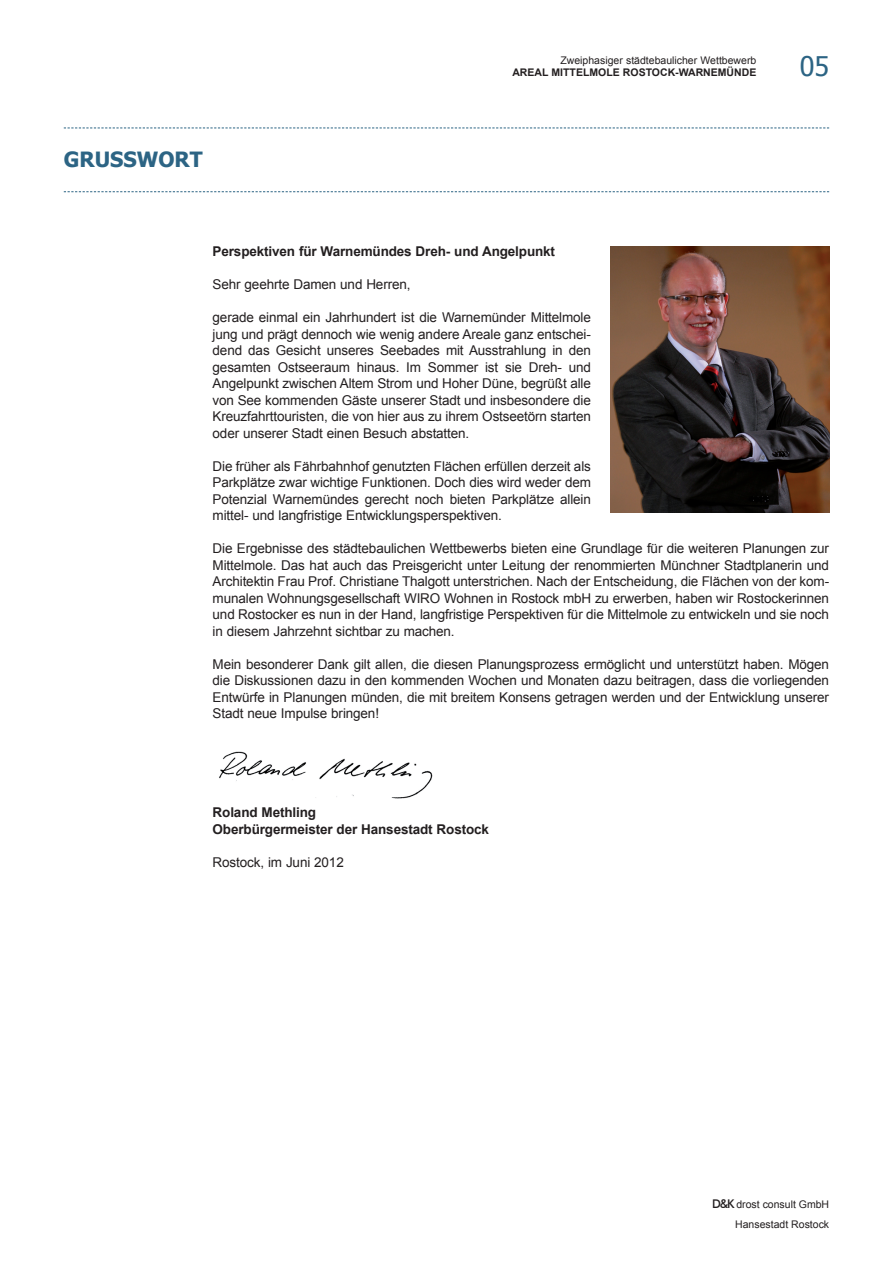
<style>
.page{position:relative;width:893px;height:1263px;background:#fff}
.page>*{position:absolute;margin:0;border:0;box-sizing:border-box;transform-origin:0 0}
.t1{font:27px "Tahoma";color:#2c6484}
.t2{font:700 21px "Tahoma";color:#2c6484}
.t3{font:13.5px/16.5px "Arial";letter-spacing:-.01em;color:#231f20;text-align:justify}
.t4{font:700 13.5px/16.5px "Arial";letter-spacing:-.01em;color:#231f20}
.t5{font:10.5px "Arial";color:#231f20}
.t6{font:700 10.5px "Arial";color:#231f20}
.s1{font-family:"Futura BT";font-weight:500;font-size:12px}
</style>
<div class="page">
<svg style="left:64px;top:128px;width:765px;height:1px"></svg>
<svg style="left:64px;top:191px;width:765px;height:1px"></svg>
<img style="left:219px;top:751px;width:214px;height:48px">
<img style="left:611px;top:247px;width:219px;height:265px">
<h2 class="t2" style="left:64px;top:145px;width:91px">GRUSSWORT</h2>
<p class="t5" style="left:560px;top:53px;width:197px">Zweiphasiger städtebaulicher Wettbewerb</p>
<p class="t6" style="left:512px;top:65px;width:246px">AREAL MITTELMOLE ROSTOCK-WARNEMÜNDE</p>
<h1 class="t1" style="left:800px;top:48px;width:31px">05</h1>
<p class="t4" style="left:213px;top:244px;width:344px">Perspektiven für Warnemündes Dreh- und Angelpunkt</p>
<p class="t3" style="left:213px;top:277px;width:199px">Sehr geehrte Damen und Herren,</p>
<p class="t3" style="left:213px;top:310px;width:380px">gerade einmal ein Jahrhundert ist die Warnemünder Mittelmole jung und prägt dennoch wie wenig andere Areale ganz entschei&shy;dend das Gesicht unseres Seebades mit Ausstrahlung in den gesamten Ostseeraum hinaus. Im Sommer ist sie Dreh- und Angelpunkt zwischen Altem Strom und Hoher Düne, begrüßt alle von See kommenden Gäste unserer Stadt und insbesondere die Kreuzfahrttouristen, die von hier aus zu ihrem Ostseetörn starten oder unserer Stadt einen Besuch abstatten.</p>
<p class="t3" style="left:213px;top:458px;width:380px">Die früher als Fährbahnhof genutzten Flächen erfüllen derzeit als Parkplätze zwar wichtige Funktionen. Doch dies wird weder dem Potenzial Warnemündes gerecht noch bieten Parkplätze allein mittel- und langfristige Entwicklungsperspektiven.</p>
<p class="t3" style="left:213px;top:541px;width:618px">Die Ergebnisse des städtebaulichen Wettbewerbs bieten eine Grundlage für die weiteren Planungen zur Mittelmole. Das hat auch das Preisgericht unter Leitung der renommierten Münchner Stadtplanerin und Architektin Frau Prof. Christiane Thalgott unterstrichen. Nach der Entscheidung, die Flächen von der kom&shy;munalen Wohnungsgesellschaft WIRO Wohnen in Rostock mbH zu erwerben, haben wir Rostockerinnen und Rostocker es nun in der Hand, langfristige Perspektiven für die Mittelmole zu entwickeln und sie noch in diesem Jahrzehnt sichtbar zu machen.</p>
<p class="t3" style="left:213px;top:656px;width:618px">Mein besonderer Dank gilt allen, die diesen Planungsprozess ermöglicht und unterstützt haben. Mögen die Diskussionen dazu in den kommenden Wochen und Monaten dazu beitragen, dass die vorliegenden Entwürfe in Planungen münden, die mit breitem Konsens getragen werden und der Entwicklung unserer Stadt neue Impulse bringen!</p>
<p class="t4" style="left:213px;top:805px;width:278px">Roland Methling<br>Oberbürgermeister der Hansestadt Rostock</p>
<p class="t3" style="left:213px;top:854px;width:133px">Rostock, im Juni 2012</p>
<p class="t5" style="left:712px;top:1198px;width:119px"><span class="s1">D&amp;K</span> drost consult GmbH</p>
<p class="t5" style="left:735px;top:1217px;width:95px">Hansestadt Rostock</p>
</div>
